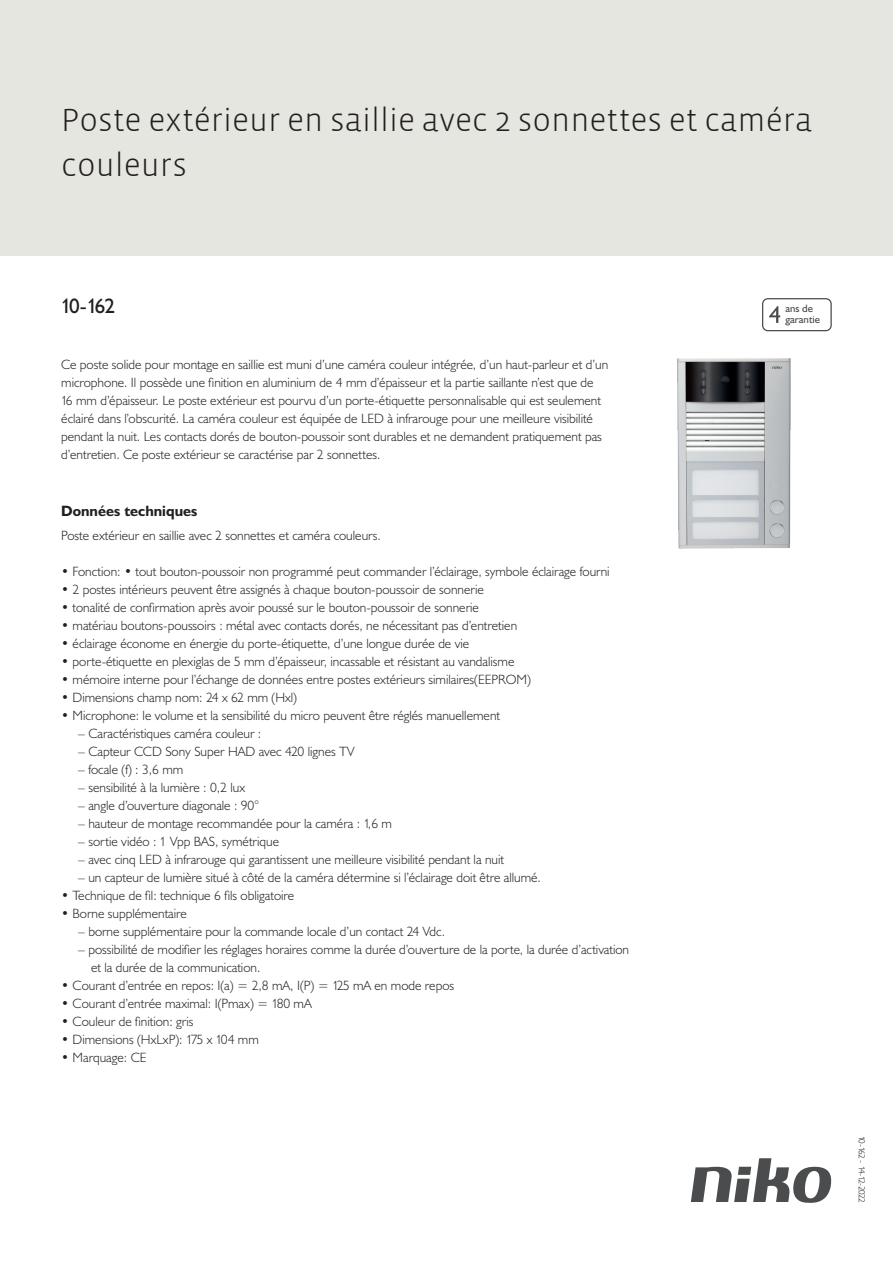
<style>
.page{position:relative;width:893px;height:1263px;background:#fff}
.page>*{position:absolute;margin:0;border:0;box-sizing:border-box;transform-origin:0 0}
.Title_datasheets{font:300 33px/45px "Vista Sans";color:#231f20}
.Article_number{font:21px "Humanist 521 BT";color:#231f20}
.Titles_parts{font:700 15px "Humanist 521 BT";color:#231f20}
.USP_Bullets{font:300 13.5px "Humanist 521 BT";color:#231f20}
.Platte_tekst_CAB{font:300 13.5px/18px "Humanist 521 BT";color:#231f20}
.USP_Bullets_level_2{font:300 13.5px/18px "Humanist 521 BT";color:#231f20}
.t1{font:10.8px/10.8px "Humanist 521 BT";color:#4b4c4d}
.Revision{font:300 9px "Humanist 521 BT";letter-spacing:-.1em;color:#231f20}
</style>
<div class="page">
<svg style="left:691px;top:1158px;width:141px;height:45px"></svg>
<div style="left:0;top:0;width:893px;height:255px;background:#e6e6e0"></div>
<svg style="left:762px;top:298px;width:70px;height:33px"></svg>
<img style="left:677px;top:358px;width:114px;height:191px">
<p class="Title_datasheets" style="left:61px;top:98px;width:753px">Poste extérieur en saillie avec 2 sonnettes et caméra couleurs</p>
<p class="Article_number" style="left:61px;top:293px;width:55px">10-162</p>
<p class="t1" style="left:785px;top:303px;width:36px">ans de garantie</p>
<p class="Platte_tekst_CAB" style="left:61px;top:355px;width:548px">Ce poste solide pour montage en saillie est muni d’une caméra couleur intégrée, d’un haut-parleur et d’un microphone. Il possède une finition en aluminium de 4 mm d’épaisseur et la partie saillante n’est que de 16 mm d’épaisseur. Le poste extérieur est pourvu d’un porte-étiquette personnalisable qui est seulement éclairé dans l’obscurité. La caméra couleur est équipée de LED à infrarouge pour une meilleure visibilité pendant la nuit. Les contacts dorés de bouton-poussoir sont durables et ne demandent pratiquement pas d’entretien. Ce poste extérieur se caractérise par 2 sonnettes.</p>
<p class="Titles_parts" style="left:61px;top:501px;width:138px">Données techniques</p>
<p class="Platte_tekst_CAB" style="left:61px;top:526px;width:321px">Poste extérieur en saillie avec 2 sonnettes et caméra couleurs.</p>
<p class="USP_Bullets" style="left:61px;top:563px;width:550px">• Fonction: • tout bouton-poussoir non programmé peut commander l’éclairage, symbole éclairage fourni</p>
<p class="USP_Bullets" style="left:61px;top:581px;width:424px">• 2 postes intérieurs peuvent être assignés à chaque bouton-poussoir de sonnerie</p>
<p class="USP_Bullets" style="left:61px;top:599px;width:419px">• tonalité de confirmation après avoir poussé sur le bouton-poussoir de sonnerie</p>
<p class="USP_Bullets" style="left:61px;top:617px;width:457px">• matériau boutons-poussoirs : métal avec contacts dorés, ne nécessitant pas d’entretien</p>
<p class="USP_Bullets" style="left:61px;top:635px;width:410px">• éclairage économe en énergie du porte-étiquette, d’une longue durée de vie</p>
<p class="USP_Bullets" style="left:61px;top:653px;width:455px">• porte-étiquette en plexiglas de 5 mm d’épaisseur, incassable et résistant au vandalisme</p>
<p class="USP_Bullets" style="left:61px;top:671px;width:471px">• mémoire interne pour l’échange de données entre postes extérieurs similaires(EEPROM)</p>
<p class="USP_Bullets" style="left:61px;top:689px;width:237px">• Dimensions champ nom: 24 x 62 mm (Hxl)</p>
<p class="USP_Bullets" style="left:61px;top:707px;width:440px">• Microphone: le volume et la sensibilité du micro peuvent être réglés manuellement</p>
<p class="USP_Bullets_level_2" style="left:78px;top:724px;width:185px">– Caractéristiques caméra couleur :</p>
<p class="USP_Bullets_level_2" style="left:78px;top:742px;width:278px">– Capteur CCD Sony Super HAD avec 420 lignes TV</p>
<p class="USP_Bullets_level_2" style="left:78px;top:760px;width:107px">– focale (f) : 3,6 mm</p>
<p class="USP_Bullets_level_2" style="left:78px;top:778px;width:168px">– sensibilité à la lumière : 0,2 lux</p>
<p class="USP_Bullets_level_2" style="left:78px;top:796px;width:182px">– angle d’ouverture diagonale : 90°</p>
<p class="USP_Bullets_level_2" style="left:78px;top:814px;width:315px">– hauteur de montage recommandée pour la caméra : 1,6 m</p>
<p class="USP_Bullets_level_2" style="left:78px;top:832px;width:202px">– sortie vidéo : 1 Vpp BAS, symétrique</p>
<p class="USP_Bullets_level_2" style="left:78px;top:850px;width:427px">– avec cinq LED à infrarouge qui garantissent une meilleure visibilité pendant la nuit</p>
<p class="USP_Bullets_level_2" style="left:78px;top:868px;width:464px">– un capteur de lumière situé à côté de la caméra détermine si l’éclairage doit être allumé.</p>
<p class="USP_Bullets" style="left:61px;top:887px;width:235px">• Technique de fil: technique 6 fils obligatoire</p>
<p class="USP_Bullets" style="left:61px;top:905px;width:127px">• Borne supplémentaire</p>
<p class="USP_Bullets_level_2" style="left:78px;top:922px;width:368px">– borne supplémentaire pour la commande locale d’un contact 24 Vdc.</p>
<p class="USP_Bullets_level_2" style="left:91px;top:940px;width:540px;text-indent:-13px">– possibilité de modifier les réglages horaires comme la durée d’ouverture de la porte, la durée d’activation et la durée de la communication.</p>
<p class="USP_Bullets" style="left:61px;top:977px;width:394px">• Courant d’entrée en repos: I(a) = 2,8 mA, I(P) = 125 mA en mode repos</p>
<p class="USP_Bullets" style="left:61px;top:995px;width:252px">• Courant d’entrée maximal: I(Pmax) = 180 mA</p>
<p class="USP_Bullets" style="left:61px;top:1013px;width:134px">• Couleur de finition: gris</p>
<p class="USP_Bullets" style="left:61px;top:1031px;width:199px">• Dimensions (HxLxP): 175 x 104 mm</p>
<p class="USP_Bullets" style="left:61px;top:1049px;width:87px">• Marquage: CE</p>
<p class="Revision" style="left:868px;top:1136px;width:69px;rotate:90deg">10-162 - 14-12-2022</p>
</div>
